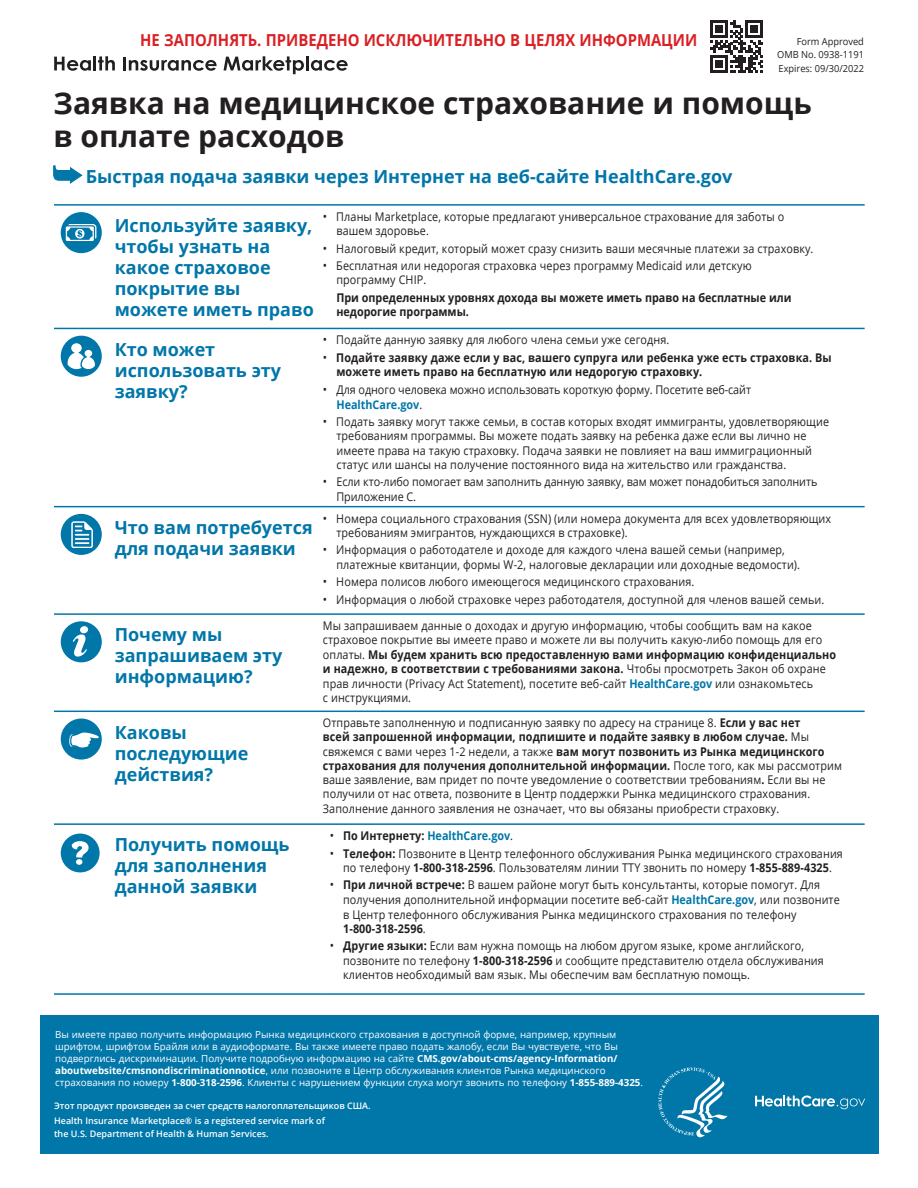
<style>
.page{position:relative;width:918px;height:1188px;background:#fff}
.page>*{position:absolute;margin:0;border:0;box-sizing:border-box;transform-origin:0 0}
.t1{font:700 30px/33px "Open Sans";color:#231f20}
.t2{font:700 18px/21px "Open Sans";color:#0076a9}
.Form_text{font:700 16.5px "Open Sans";color:#d92025;scale:.9 1}
.Title-bullet{font:12px/14.2px "Open Sans";letter-spacing:.01em;color:#231f20;scale:.9 1}
.Title-text{font:12px/14.2px "Open Sans";letter-spacing:.01em;color:#231f20;scale:.9 1}
.Title-bullet-2{font:700 12px/14.2px "Open Sans";letter-spacing:.01em;color:#231f20;scale:.9 1}
.Title-text-2{font:700 12px/14.2px "Open Sans";color:#231f20;scale:.9 1}
.Title-bullet-3{font:700 12px "Open Sans";color:#0076a9;scale:.9 1}
.fine_print{font:9.75px/12px "Open Sans";color:#fff}
.text_no_indent{font:9.75px "Open Sans";color:#231f20;scale:.95 1}
.Taxpayer_Expense{font:600 9px/13.5px "Open Sans";color:#fff}
.s1{font-size:12.75px}
.s2{font-weight:400;font-size:12.75px}
.s3{font-weight:700;color:#0076a9}
.s4{font-weight:700}
.s5{font-weight:400;font-size:12.75px;color:#231f20}
.s6{color:#231f20}
.s7{font-weight:400;color:#231f20}
</style>
<div class="page">
<hr style="left:54px;top:204px;width:269px;height:2px;background:#0076a9">
<hr style="left:54px;top:328px;width:269px;height:1px;background:#0076a9">
<hr style="left:323px;top:204px;width:542px;height:2px;background:#0076a9">
<hr style="left:323px;top:328px;width:542px;height:1px;background:#0076a9">
<hr style="left:54px;top:506px;width:269px;height:1px;background:#0076a9">
<hr style="left:323px;top:506px;width:542px;height:1px;background:#0076a9">
<hr style="left:54px;top:613px;width:269px;height:2px;background:#0076a9">
<hr style="left:323px;top:613px;width:542px;height:2px;background:#0076a9">
<hr style="left:54px;top:711px;width:269px;height:1px;background:#0076a9">
<hr style="left:323px;top:711px;width:542px;height:1px;background:#0076a9">
<hr style="left:54px;top:823px;width:269px;height:2px;background:#0076a9">
<hr style="left:54px;top:993px;width:269px;height:2px;background:#0076a9">
<hr style="left:323px;top:823px;width:542px;height:2px;background:#0076a9">
<hr style="left:323px;top:993px;width:542px;height:2px;background:#0076a9">
<div style="left:61px;top:212px;width:41px;height:41px;background:#0076a9;border-radius:50%"></div>
<svg style="left:66px;top:224px;width:30px;height:17px"></svg>
<div style="left:61px;top:336px;width:41px;height:41px;background:#0076a9;border-radius:50%"></div>
<svg style="left:68px;top:343px;width:27px;height:26px"></svg>
<div style="left:61px;top:514px;width:41px;height:41px;background:#0076a9;border-radius:50%"></div>
<svg style="left:71px;top:521px;width:22px;height:27px"></svg>
<div style="left:61px;top:621px;width:41px;height:41px;background:#0076a9;border-radius:50%"></div>
<svg style="left:73px;top:626px;width:15px;height:31px"></svg>
<div style="left:61px;top:719px;width:41px;height:41px;background:#0076a9;border-radius:50%"></div>
<svg style="left:69px;top:733px;width:30px;height:14px"></svg>
<div style="left:61px;top:834px;width:39px;height:38px;background:#0076a9;border-radius:50%"></div>
<svg style="left:71px;top:841px;width:18px;height:24px"></svg>
<svg style="left:710px;top:20px;width:53px;height:53px"></svg>
<div style="left:40px;top:1015px;width:838px;height:139px;background:#0076a9"></div>
<svg style="left:658px;top:1067px;width:70px;height:70px"></svg>
<svg style="left:755px;top:1096px;width:110px;height:13px"></svg>
<svg style="left:53px;top:166px;width:29px;height:17px"></svg>
<svg style="left:54px;top:56px;width:61px;height:15px"></svg>
<svg style="left:123px;top:57px;width:94px;height:14px"></svg>
<svg style="left:224px;top:56px;width:80px;height:18px"></svg>
<hr style="left:306px;top:56px;width:3px;height:14px;background:#231f20">
<svg style="left:311px;top:60px;width:37px;height:11px"></svg>
<p class="Form_text" style="left:140px;top:29px;width:620px">НЕ ЗАПОЛНЯТЬ. ПРИВЕДЕНО ИСКЛЮЧИТЕЛЬНО В ЦЕЛЯХ ИНФОРМАЦИИ</p>
<p class="text_no_indent" style="left:797px;top:34px;width:72px">Form Approved</p>
<p class="text_no_indent" style="left:777px;top:48px;width:93px">OMB No. 0938-1191</p>
<p class="text_no_indent" style="left:779px;top:61px;width:91px">Expires: 09/30/2022</p>
<h1 class="t1" style="left:54px;top:86px;width:760px">Заявка на медицинское страхование и помощь в оплате расходов</h1>
<h2 class="t2" style="left:86px;top:166px;width:648px">Быстрая подача заявки через Интернет на веб-сайте HealthCare.gov</h2>
<h2 class="t2" style="left:115px;top:215px;width:201px">Используйте заявку, чтобы узнать на какое страховое покрытие вы можете иметь право</h2>
<p class="Title-bullet" style="left:336px;top:209px;width:499px;text-indent:-14px"><span class="s1">•</span> Планы Marketplace, которые предлагают универсальное страхование для заботы о вашем здоровье.</p>
<p class="Title-bullet" style="left:323px;top:241px;width:547px"><span class="s1">•</span> Налоговый кредит, который может сразу снизить ваши месячные платежи за страховку.</p>
<p class="Title-bullet" style="left:336px;top:258px;width:463px;text-indent:-14px"><span class="s1">•</span> Бесплатная или недорогая страховка через программу Medicaid или детскую программу CHIP.</p>
<p class="Title-text-2" style="left:336px;top:290px;width:507px">При определенных уровнях дохода вы можете иметь право на бесплатные или недорогие программы.</p>
<h2 class="t2" style="left:115px;top:338px;width:168px">Кто может использовать эту заявку?</h2>
<p class="Title-bullet" style="left:323px;top:333px;width:386px"><span class="s1">•</span> Подайте данную заявку для любого члена семьи уже сегодня.</p>
<p class="Title-bullet-2" style="left:336px;top:350px;width:552px;text-indent:-14px"><span class="s2">•</span> Подайте заявку даже если у вас, вашего супруга или ребенка уже есть страховка. Вы можете иметь право на бесплатную или недорогую страховку.</p>
<p class="Title-bullet" style="left:336px;top:381px;width:462px;line-height:15px;text-indent:-14px"><span class="s1">•</span> Для одного человека можно использовать короткую форму. Посетите веб-сайт<br><span class="s3">HealthCare.gov</span>.</p>
<p class="Title-bullet" style="left:336px;top:414px;width:549px;text-indent:-14px"><span class="s1">•</span> Подать заявку могут также семьи, в состав которых входят иммигранты, удовлетворяющие требованиям программы. Вы можете подать заявку на ребенка даже если вы лично не имеете права на такую страховку. Подача заявки не повлияет на ваш иммиграционный статус или шансы на получение постоянного вида на жительство или гражданства.</p>
<p class="Title-bullet" style="left:336px;top:475px;width:536px;text-indent:-14px"><span class="s1">•</span> Если кто-либо помогает вам заполнить данную заявку, вам может понадобиться заполнить<br>Приложение C.</p>
<h2 class="t2" style="left:115px;top:516px;width:199px">Что вам потребуется для подачи заявки</h2>
<p class="Title-bullet" style="left:336px;top:511px;width:551px;text-indent:-14px"><span class="s1">•</span> Номера социального страхования (SSN) (или номера документа для всех удовлетворяющих требованиям эмигрантов, нуждающихся в страховке).</p>
<p class="Title-bullet" style="left:336px;top:543px;width:517px;text-indent:-14px"><span class="s1">•</span> Информация о работодателе и доходе для каждого члена вашей семьи (например, платежные квитанции, формы W-2, налоговые декларации или доходные ведомости).</p>
<p class="Title-bullet" style="left:323px;top:574px;width:414px"><span class="s1">•</span> Номера полисов любого имеющегося медицинского страхования.</p>
<p class="Title-bullet" style="left:323px;top:592px;width:559px"><span class="s1">•</span> Информация о любой страховке через работодателя, доступной для членов вашей семьи.</p>
<h2 class="t2" style="left:115px;top:624px;width:169px">Почему мы запрашиваем эту информацию?</h2>
<p class="Title-text" style="left:323px;top:618px;width:572px">Мы запрашиваем данные о доходах и другую информацию, чтобы сообщить вам на какое страховое покрытие вы имеете право и можете ли вы получить какую-либо помощь для его оплаты. <span class="s4">Мы будем хранить всю предоставленную вами информацию конфиденциально и надежно, в соответствии с требованиями закона.</span> Чтобы просмотреть Закон об охране прав личности (Privacy Act Statement), посетите веб-сайт <span class="s3">HealthCare.gov</span> или ознакомьтесь<br>с инструкциями.</p>
<h2 class="t2" style="left:115px;top:721px;width:135px">Каковы последующие действия?</h2>
<p class="Title-text" style="left:323px;top:715px;width:578px">Отправьте заполненную и подписанную заявку по адресу на странице 8. <span class="s4">Если у вас нет<br>всей запрошенной информации, подпишите и подайте заявку в любом случае.</span> Мы свяжемся с вами через 1-2 недели, а также <span class="s4">вам могут позвонить из Рынка медицинского страхования для получения дополнительной информации.</span> После того, как мы рассмотрим ваше заявление, вам придет по почте уведомление о соответствии требованиям<span class="s4">.</span> Если вы не получили от нас ответа, позвоните в Центр поддержки Рынка медицинского страхования.<br>Заполнение данного заявления не означает, что вы обязаны приобрести страховку.</p>
<h2 class="t2" style="left:115px;top:834px;width:176px">Получить помощь для заполнения данной заявки</h2>
<p class="Title-bullet-3" style="left:330px;top:827px;width:205px"><span class="s5">•</span> <span class="s6">По Интернету:</span> HealthCare.gov<span class="s7">.</span></p>
<p class="Title-bullet" style="left:330px;top:846px;width:572px;text-align:center"><span class="s1">•</span> <span class="s4">Телефон:</span> Позвоните в Центр телефонного обслуживания Рынка медицинского страхования по телефону <span class="s4">1-800-318-2596</span>. Пользователям линии TTY звонить по номеру <span class="s4">1-855-889-4325</span>.</p>
<p class="Title-bullet" style="left:343px;top:877px;width:553px;text-indent:-14px"><span class="s1">•</span> <span class="s4">При личной встрече:</span> В вашем районе могут быть консультанты, которые помогут. Для получения дополнительной информации посетите веб-сайт <span class="s3">HealthCare.gov</span>, или позвоните в Центр телефонного обслуживания Рынка медицинского страхования по телефону <span class="s4">1-800-318-2596</span>.</p>
<p class="Title-bullet" style="left:343px;top:939px;width:536px;text-indent:-14px"><span class="s1">•</span> <span class="s4">Другие языки:</span> Если вам нужна помощь на любом другом языке, кроме английского, позвоните по телефону <span class="s4">1-800-318-2596</span> и сообщите представителю отдела обслуживания клиентов необходимый вам язык. Мы обеспечим вам бесплатную помощь.</p>
<p class="fine_print" style="left:55px;top:1028px;width:589px">Вы имеете право получить информацию Рынка медицинского страхования в доступной форме, например, крупным шрифтом, шрифтом Брайля или в аудиоформате. Вы также имеете право подать жалобу, если Вы чувствуете, что Вы подверглись дискриминации. Получите подробную информацию на сайте <span class="s4">CMS.gov/about-cms/agency-Information/ aboutwebsite/cmsnondiscriminationnotice</span>, или позвоните в Центр обслуживания клиентов Рынка медицинского страхования по номеру <span class="s4">1-800-318-2596</span>. Клиенты c нарушением функции слуха могут звонить по телефону <span class="s4">1-855-889-4325</span>.</p>
<p class="Taxpayer_Expense" style="left:54px;top:1099px;width:318px">Этот продукт произведен за счет средств налогоплательщиков США.</p>
<p class="Taxpayer_Expense" style="left:54px;top:1113px;width:272px">Health Insurance Marketplace® is a registered service mark of the U.S. Department of Health &amp; Human Services.</p>
</div>
